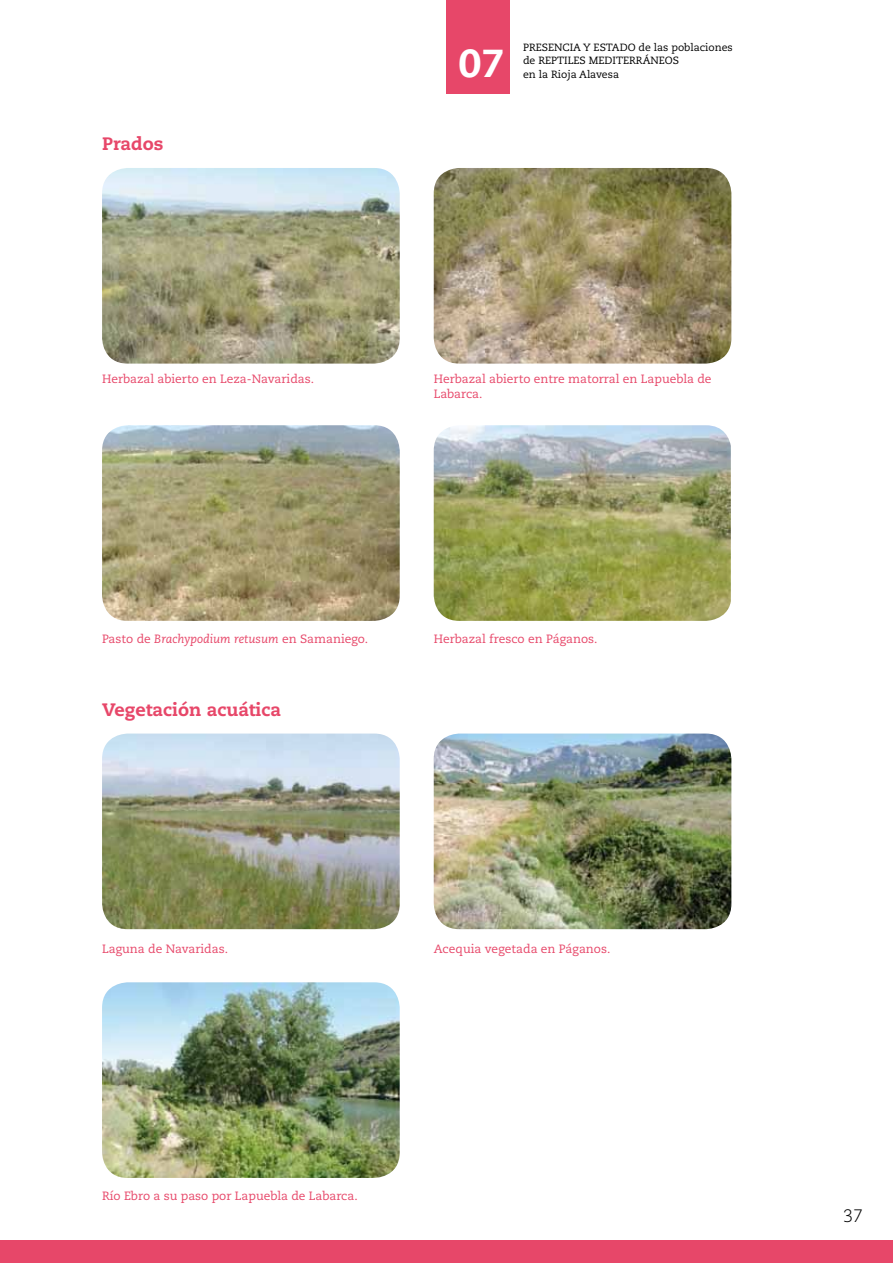
<style>
.page{position:relative;width:893px;height:1263px;background:#fff}
.page>*{position:absolute;margin:0;border:0;box-sizing:border-box;transform-origin:0 0}
.t1{font:800 39px "Caecilia LT Std";color:#fff}
.t2{font:800 18px "Caecilia LT Std";color:#e74769}
.t3{font:300 18px "Caecilia LT Std";color:#000}
.t4{font:12px/15px "Caecilia LT Std";color:#e74769}
.t5{font:10.5px/13.5px "Caecilia LT Std";color:#000}
.s1{font-style:italic}
</style>
<div class="page">
<div style="left:446px;top:0;width:64px;height:94px;background:#e74769"></div>
<div style="left:0;top:1240px;width:893px;height:23px;background:#e74769"></div>
<img style="left:102px;top:168px;width:298px;height:196px">
<img style="left:102px;top:733px;width:298px;height:196px">
<img style="left:102px;top:425px;width:298px;height:196px">
<img style="left:102px;top:982px;width:298px;height:196px">
<img style="left:434px;top:168px;width:297px;height:196px">
<img style="left:434px;top:733px;width:297px;height:196px">
<img style="left:434px;top:425px;width:297px;height:196px">
<h2 class="t2" style="left:102px;top:132px;width:63px">Prados</h2>
<p class="t4" style="left:102px;top:372px;width:214px">Herbazal abierto en Leza-Navaridas.</p>
<h1 class="t1" style="left:458px;top:39px;width:48px">07</h1>
<p class="t5" style="left:523px;top:40px;width:211px">Presencia y estado de las poblaciones de reptiles mediterráneos</p>
<p class="t5" style="left:523px;top:67px;width:98px">en la Rioja Alavesa</p>
<p class="t4" style="left:434px;top:372px;width:279px">Herbazal abierto entre matorral en Lapuebla de<br>Labarca.</p>
<p class="t4" style="left:102px;top:631px;width:268px">Pasto de <span class="s1">Brachypodium retusum</span> en Samaniego.</p>
<h2 class="t2" style="left:102px;top:698px;width:180px">Vegetación acuática</h2>
<p class="t4" style="left:434px;top:631px;width:165px">Herbazal fresco en Páganos.</p>
<p class="t4" style="left:102px;top:942px;width:128px">Laguna de Navaridas.</p>
<p class="t4" style="left:434px;top:942px;width:178px">Acequia vegetada en Páganos.</p>
<p class="t4" style="left:102px;top:1188px;width:257px">Río Ebro a su paso por Lapuebla de Labarca.</p>
<h2 class="t3" style="left:843px;top:1205px;width:22px">37</h2>
</div>
